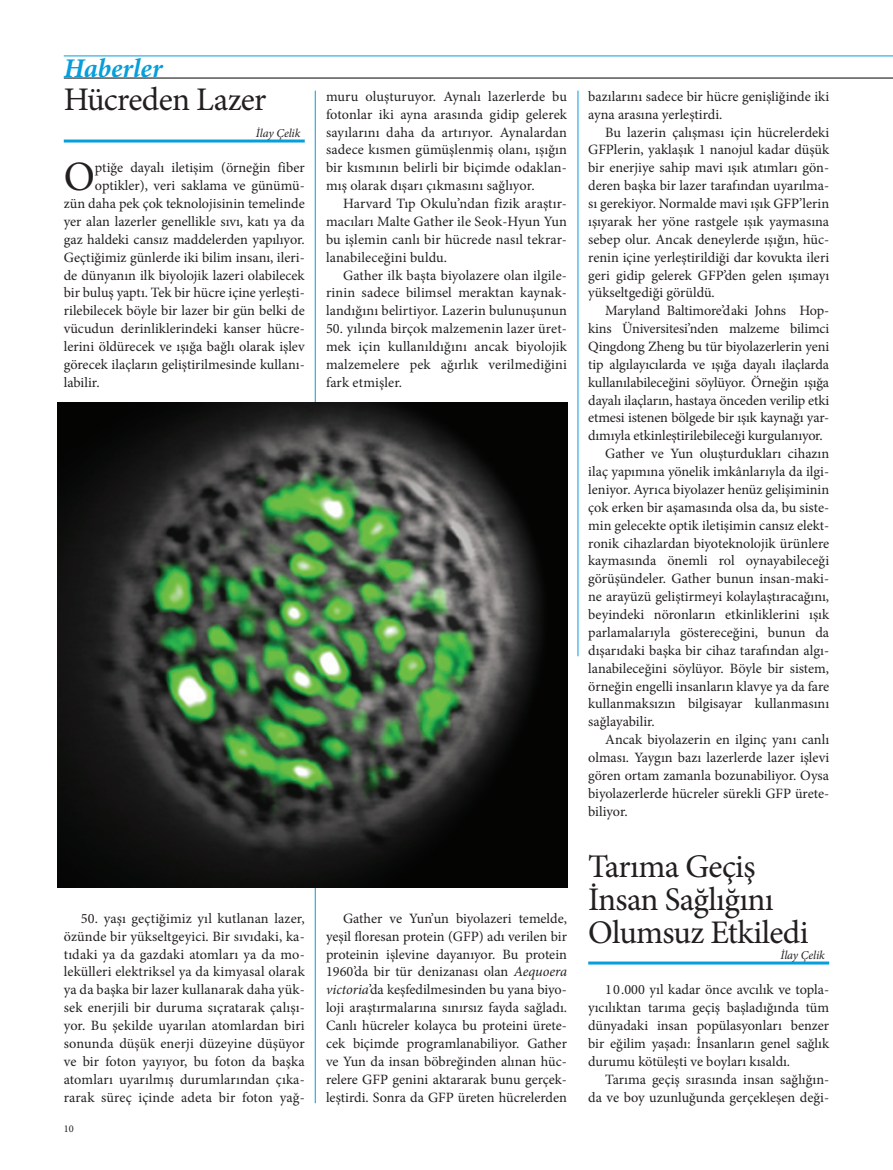
<style>
.page{position:relative;width:893px;height:1170px;background:#fff}
.page>*{position:absolute;margin:0;border:0;box-sizing:border-box;transform-origin:0 0}
.Normal__Web{font:41.7px "Minion Pro";color:#231f20}
.haberBaslik{font:33px/33px "Minion Pro";letter-spacing:-.02em;color:#231f20}
.t1{font:italic 700 27px "Minion Pro";color:#069edb}
.Normal__Web-2{font:14.25px/17.9px "Minion Pro";color:#231f20;text-align:justify}
.HaberYazar{font:italic 12px "Minion Pro";letter-spacing:-.005em;color:#231f20}
.t2{font:10.35px "Minion Pro";color:#231f20}
.s1{font-style:italic}
</style>
<div class="page">
<hr style="left:64px;top:139px;width:241px;height:3px;background:#069edb">
<hr style="left:588px;top:961px;width:241px;height:3px;background:#069edb">
<hr style="left:578px;top:91px;width:1px;height:565px;background:#069edb">
<hr style="left:315px;top:91px;width:1px;height:1012px;background:#069edb">
<img style="left:58px;top:402px;width:509px;height:485px">
<hr style="left:64px;top:78px;width:829px;height:1px;background:#000103">
<hr style="left:64px;top:56px;width:829px;height:1px;background:#069edb">
<h3 class="t1" style="left:64px;top:49px;width:100px">Haberler</h3>
<p class="haberBaslik" style="left:64px;top:83px;width:204px">Hücreden Lazer</p>
<p class="HaberYazar" style="left:256px;top:124px;width:46px">İlay Çelik</p>
<p class="Normal__Web" style="left:64px;top:149px;width:33px">O</p>
<p class="Normal__Web-2" style="left:95px;top:159px;width:211px">ptiğe dayalı iletişim (örneğin fiber</p>
<p class="Normal__Web-2" style="left:95px;top:177px;width:211px">optikler), veri saklama ve günümü-</p>
<p class="Normal__Web-2" style="left:64px;top:195px;width:242px">zün daha pek çok teknolojisinin temelinde</p>
<p class="Normal__Web-2" style="left:64px;top:212px;width:242px">yer alan lazerler genellikle sıvı, katı ya da</p>
<p class="Normal__Web-2" style="left:64px;top:230px;width:242px">gaz haldeki cansız maddelerden yapılıyor.</p>
<p class="Normal__Web-2" style="left:64px;top:248px;width:242px">Geçtiğimiz günlerde iki bilim insanı, ileri-</p>
<p class="Normal__Web-2" style="left:64px;top:266px;width:242px">de dünyanın ilk biyolojik lazeri olabilecek</p>
<p class="Normal__Web-2" style="left:64px;top:284px;width:242px">bir buluş yaptı. Tek bir hücre içine yerleşti-</p>
<p class="Normal__Web-2" style="left:64px;top:302px;width:242px">rilebilecek böyle bir lazer bir gün belki de</p>
<p class="Normal__Web-2" style="left:64px;top:320px;width:242px">vücudun derinliklerindeki kanser hücre-</p>
<p class="Normal__Web-2" style="left:64px;top:337px;width:242px">lerini öldürecek ve ışığa bağlı olarak işlev</p>
<p class="Normal__Web-2" style="left:64px;top:355px;width:242px">görecek ilaçların geliştirilmesinde kullanı-</p>
<p class="Normal__Web-2" style="left:64px;top:373px;width:37px">labilir.</p>
<p class="Normal__Web-2" style="left:326px;top:87px;width:242px">muru oluşturuyor. Aynalı lazerlerde bu fotonlar iki ayna arasında gidip gelerek sayılarını daha da artırıyor. Aynalardan sadece kısmen gümüşlenmiş olanı, ışığın bir kısmının belirli bir biçimde odaklan&shy;mış olarak dışarı çıkmasını sağlıyor.</p>
<p class="Normal__Web-2" style="left:326px;top:195px;width:242px;text-indent:17px">Harvard Tıp Okulu’ndan fizik araştır&shy;macıları Malte Gather ile Seok-Hyun Yun bu işlemin canlı bir hücrede nasıl tekrar&shy;lanabileceğini buldu.</p>
<p class="Normal__Web-2" style="left:326px;top:266px;width:242px;text-indent:17px">Gather ilk başta biyolazere olan ilgile&shy;rinin sadece bilimsel meraktan kaynak&shy;landığını belirtiyor. Lazerin bulunuşunun</p>
<p class="Normal__Web-2" style="left:326px;top:320px;width:242px">50. yılında birçok malzemenin lazer üret&shy;mek için kullanıldığını ancak biyolojik malzemelere pek ağırlık verilmediğini fark etmişler.</p>
<p class="Normal__Web-2" style="left:64px;top:909px;width:242px;text-indent:17px">50. yaşı geçtiğimiz yıl kutlanan lazer, özünde bir yükseltgeyici. Bir sıvıdaki, ka&shy;tıdaki ya da gazdaki atomları ya da mo&shy;lekülleri elektriksel ya da kimyasal olarak ya da başka bir lazer kullanarak daha yük&shy;sek enerjili bir duruma sıçratarak çalışı&shy;yor. Bu şekilde uyarılan atomlardan biri sonunda düşük enerji düzeyine düşüyor ve bir foton yayıyor, bu foton da başka atomları uyarılmış durumlarından çıka&shy;rarak süreç içinde adeta bir foton yağ-</p>
<p class="t2" style="left:64px;top:1121px;width:11px">10</p>
<p class="Normal__Web-2" style="left:326px;top:909px;width:242px;text-indent:17px">Gather ve Yun’un biyolazeri temelde, yeşil floresan protein (GFP) adı verilen bir proteinin işlevine dayanıyor. Bu protein 1960’da bir tür denizanası olan <span class="s1">Aequoera victoria</span>’da keşfedilmesinden bu yana biyo&shy;loji araştırmalarına sınırsız fayda sağladı.<br>Canlı hücreler kolayca bu proteini ürete&shy;cek biçimde programlanabiliyor. Gather ve Yun da insan böbreğinden alınan hüc&shy;relere GFP genini aktararak bunu gerçek&shy;leştirdi. Sonra da GFP üreten hücrelerden</p>
<p class="Normal__Web-2" style="left:588px;top:87px;width:242px">bazılarını sadece bir hücre genişliğinde iki ayna arasına yerleştirdi.</p>
<p class="Normal__Web-2" style="left:588px;top:123px;width:242px;text-indent:17px">Bu lazerin çalışması için hücrelerdeki GFPlerin, yaklaşık 1 nanojul kadar düşük bir enerjiye sahip mavi ışık atımları gön&shy;deren başka bir lazer tarafından uyarılma&shy;sı gerekiyor. Normalde mavi ışık GFP’lerin ışıyarak her yöne rastgele ışık yaymasına sebep olur. Ancak deneylerde ışığın, hüc&shy;renin içine yerleştirildiği dar kovukta ileri geri gidip gelerek GFP’den gelen ışımayı yükseltgediği görüldü.</p>
<p class="Normal__Web-2" style="left:588px;top:302px;width:242px;text-indent:17px">Maryland Baltimore’daki Johns Hop&shy;kins Üniversitesi’nden malzeme bilimci Qingdong Zheng bu tür biyolazerlerin yeni tip algılayıcılarda ve ışığa dayalı ilaçlarda kullanılabileceğini söylüyor. Örneğin ışığa dayalı ilaçların, hastaya önceden verilip etki etmesi istenen bölgede bir ışık kaynağı yar&shy;dımıyla etkinleştirilebileceği kurgulanıyor.</p>
<p class="Normal__Web-2" style="left:588px;top:445px;width:242px;text-indent:17px">Gather ve Yun oluşturdukları cihazın ilaç yapımına yönelik imkânlarıyla da ilgi&shy;leniyor. Ayrıca biyolazer henüz gelişiminin çok erken bir aşamasında olsa da, bu siste&shy;min gelecekte optik iletişimin cansız elekt&shy;ronik cihazlardan biyoteknolojik ürünlere kaymasında önemli rol oynayabileceği görüşündeler. Gather bunun insan-maki&shy;ne arayüzü geliştirmeyi kolaylaştıracağını, beyindeki nöronların etkinliklerini ışık parlamalarıyla göstereceğini, bunun da dışarıdaki başka bir cihaz tarafından algı&shy;lanabileceğini söylüyor. Böyle bir sistem, örneğin engelli insanların klavye ya da fare kullanmaksızın bilgisayar kullanmasını sağlayabilir.</p>
<p class="Normal__Web-2" style="left:588px;top:730px;width:242px;text-indent:17px">Ancak biyolazerin en ilginç yanı canlı olması. Yaygın bazı lazerlerde lazer işlevi gören ortam zamanla bozunabiliyor. Oysa biyolazerlerde hücreler sürekli GFP ürete&shy;biliyor.</p>
<p class="haberBaslik" style="left:588px;top:849px;width:222px">Tarıma Geçiş<br>İnsan Sağlığını<br>Olumsuz Etkiledi</p>
<p class="HaberYazar" style="left:780px;top:946px;width:46px">İlay Çelik</p>
<p class="Normal__Web-2" style="left:588px;top:980px;width:242px;text-indent:17px">10.000 yıl kadar önce avcılık ve topla&shy;yıcılıktan tarıma geçiş başladığında tüm dünyadaki insan popülasyonları benzer bir eğilim yaşadı: İnsanların genel sağlık durumu kötüleşti ve boyları kısaldı.</p>
<p class="Normal__Web-2" style="left:588px;top:1070px;width:242px;text-align:right">Tarıma geçiş sırasında insan sağlığın&shy;da ve boy uzunluğunda gerçekleşen deği-</p>
</div>
